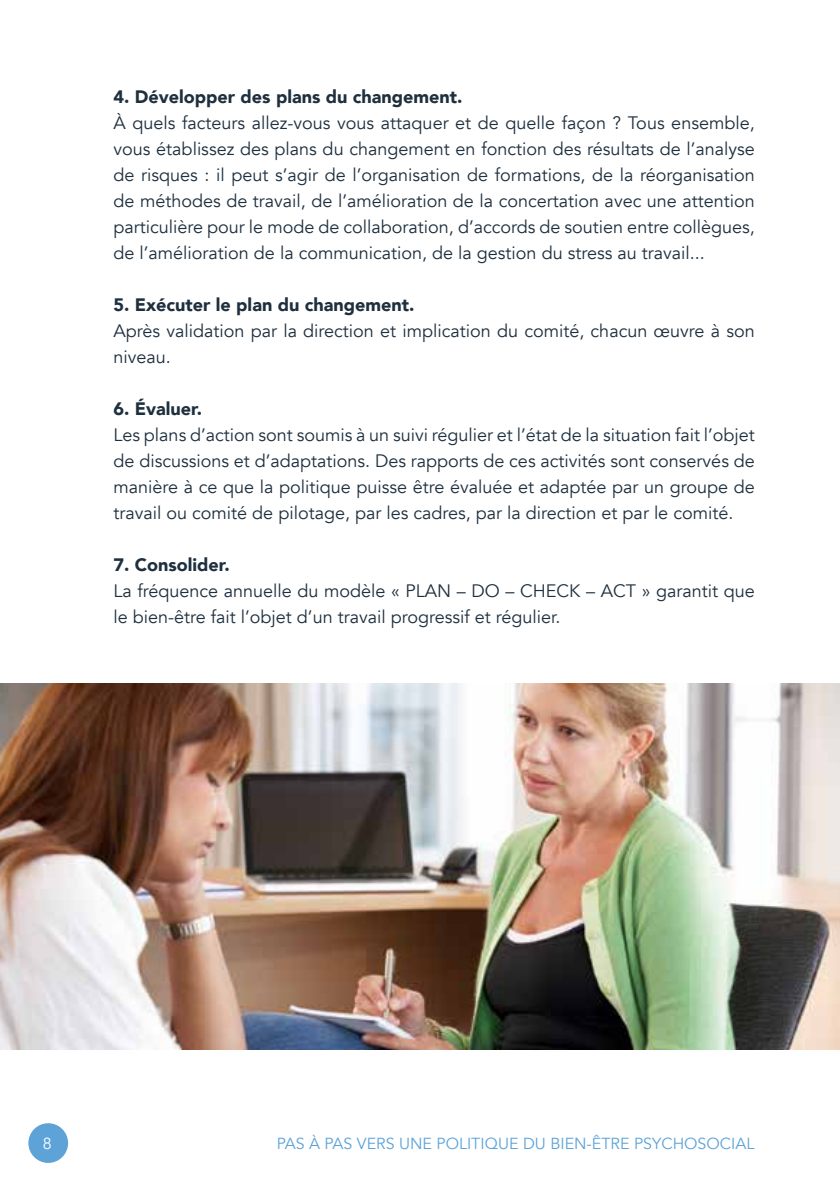
<style>
.page{position:relative;width:840px;height:1191px;background:#fff}
.page>*{position:absolute;margin:0;border:0;box-sizing:border-box;transform-origin:0 0}
.t1{font:18px/26px "Avenir";color:#1e2f3e;text-align:justify}
.t2{font:900 18px "Avenir";color:#1e2f3e}
.t3{font:16px "Avenir";color:#5da3d8}
.t4{font:16px "Avenir";color:#fff}
</style>
<div class="page">
<div style="left:28px;top:1123px;width:40px;height:39px;background:#5da3d8;border-radius:50%"></div>
<img style="left:0;top:683px;width:839px;height:366px">
<p class="t2" style="left:113px;top:81px;width:350px">4. Développer des plans du changement.</p>
<p class="t1" style="left:113px;top:110px;width:642px">À quels facteurs allez-vous vous attaquer et de quelle façon ? Tous ensemble, vous établissez des plans du changement en fonction des résultats de l’analyse de risques : il peut s’agir de l’organisation de formations, de la réorganisation de méthodes de travail, de l’amélioration de la concertation avec une attention particulière pour le mode de collaboration, d’accords de soutien entre collègues, de l’amélioration de la communication, de la gestion du stress au travail...</p>
<p class="t2" style="left:113px;top:289px;width:302px">5. Exécuter le plan du changement.</p>
<p class="t1" style="left:113px;top:318px;width:642px">Après validation par la direction et implication du comité, chacun œuvre à son niveau.</p>
<p class="t2" style="left:113px;top:393px;width:90px">6. Évaluer.</p>
<p class="t1" style="left:113px;top:422px;width:642px">Les plans d’action sont soumis à un suivi régulier et l’état de la situation fait l’objet de discussions et d’adaptations. Des rapports de ces activités sont conservés de manière à ce que la politique puisse être évaluée et adaptée par un groupe de travail ou comité de pilotage, par les cadres, par la direction et par le comité.</p>
<p class="t2" style="left:113px;top:549px;width:118px">7. Consolider.</p>
<p class="t1" style="left:113px;top:578px;width:642px">La fréquence annuelle du modèle « PLAN – DO – CHECK – ACT » garantit que le bien-être fait l’objet d’un travail progressif et régulier.</p>
<p class="t4" style="left:43px;top:1134px;width:10px">8</p>
<p class="t3" style="left:277px;top:1133px;width:479px">PAS À PAS VERS UNE POLITIQUE DU BIEN-ÊTRE PSYCHOSOCIAL</p>
</div>
